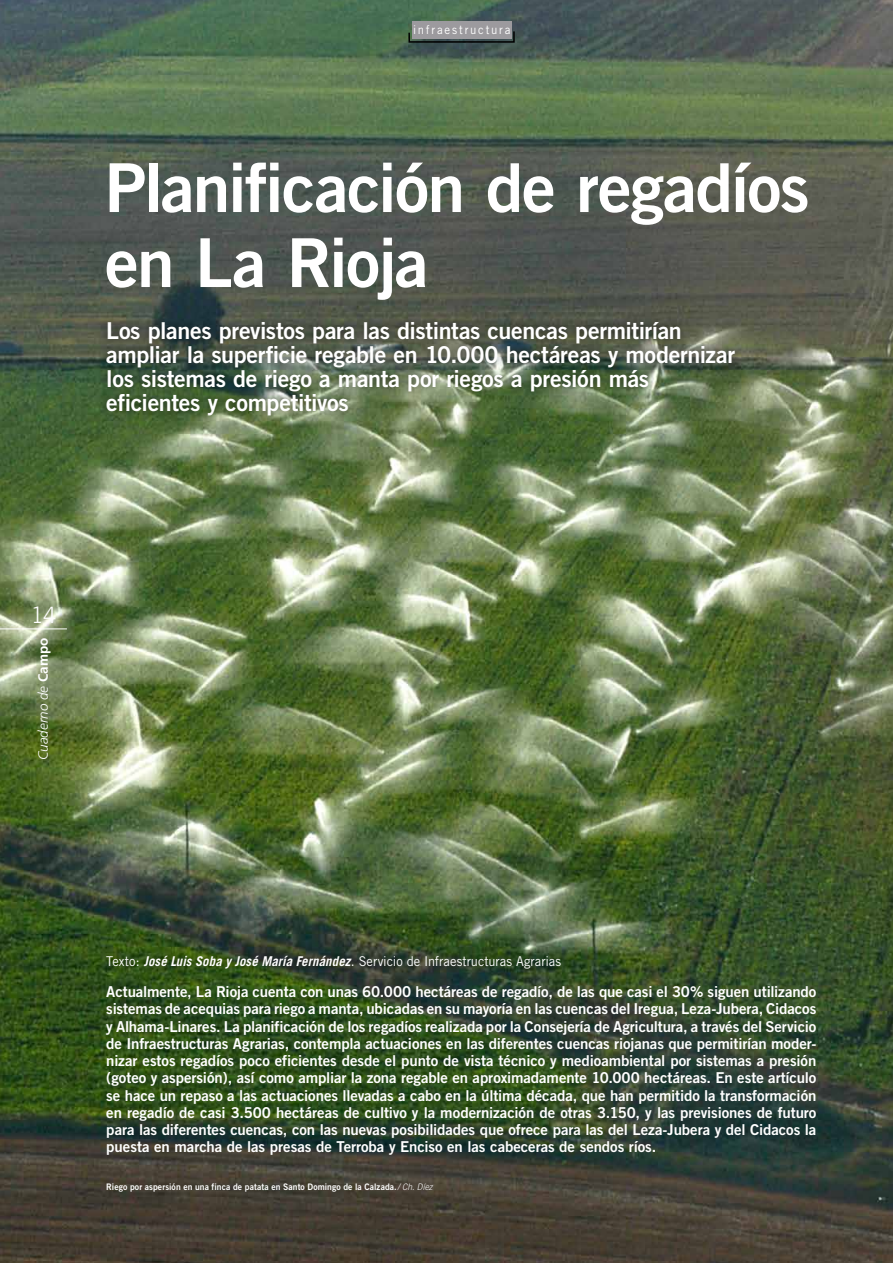
<style>
.page{position:relative;width:893px;height:1263px;background:#fff}
.page>*{position:absolute;margin:0;border:0;box-sizing:border-box;transform-origin:0 0}
.t1{font:67.5px/75px "Trade Gothic Bold Two";letter-spacing:-.025em;color:#fff}
.t2{font:23.25px/24px "Trade Gothic Bold Two";letter-spacing:-.015em;color:#fff}
.t3{font:300 22.5px "Trade Gothic";color:#fff}
.t4{font:15px/17.2px "Trade Gothic Bold Two";letter-spacing:-.005em;color:#fff;text-align:justify}
.t5{font:13.5px "Trade Gothic";color:#fff;scale:.95 1}
.t6{font:italic 300 13.5px "Frutiger";color:#fff}
.t7{font:12px "Trade Gothic";letter-spacing:.15em;color:#fff;scale:.95 1}
.t8{font:9px "Trade Gothic Bold Two";letter-spacing:.01em;color:#fff;scale:.95 1}
.s1{font-weight:700;font-style:normal}
.s2{font-weight:700;font-style:italic}
.s3{font-family:"Trade Gothic";font-weight:300;font-style:italic}
</style>
<div class="page">
<img style="left:0;top:0;width:893px;height:1263px">
<div style="left:99px;top:315px;width:643px;height:108px;background:#000;opacity:.55"></div>
<div style="left:100px;top:949px;width:469px;height:28px;background:#000;opacity:.55"></div>
<svg style="left:408px;top:30px;width:107px;height:13px"></svg>
<div style="left:412px;top:21px;width:99px;height:18px;background:#9c9a9e"></div>
<hr style="left:0;top:628px;width:67px;height:1px;background:#fff">
<p class="t7" style="left:413px;top:23px;width:104px">infraestructura</p>
<h1 class="t1" style="left:105px;top:149px;width:706px">Planificación de regadíos en La Rioja</h1>
<h2 class="t2" style="left:106px;top:318px;width:630px">Los planes previstos para las distintas cuencas permitirían ampliar la superficie regable en 10.000 hectáreas y modernizar los sistemas de riego a manta por riegos a presión más eficientes y competitivos</h2>
<h3 class="t3" style="left:31px;top:601px;width:27px">14</h3>
<p class="t6" style="left:35px;top:760px;width:124px;rotate:-90deg">Cuaderno de <span class="s1">Campo</span></p>
<p class="t5" style="left:106px;top:953px;width:480px">Texto: <span class="s2">José Luis Soba y José María Fernández</span>. Servicio de Infraestructuras Agrarias</p>
<p class="t4" style="left:106px;top:983px;width:712px">Actualmente, La Rioja cuenta con unas 60.000 hectáreas de regadío, de las que casi el 30% siguen utilizando sistemas de acequias para riego a manta, ubicadas en su mayoría en las cuencas del Iregua, Leza-Jubera, Cidacos y Alhama-Linares. La planificación de los regadíos realizada por la Consejería de Agricultura, a través del Servicio de Infraestructuras Agrarias, contempla actuaciones en las diferentes cuencas riojanas que permitirían moder&shy;nizar estos regadíos poco eficientes desde el punto de vista técnico y medioambiental por sistemas a presión (goteo y aspersión), así como ampliar la zona regable en aproximadamente 10.000 hectáreas. En este artículo se hace un repaso a las actuaciones llevadas a cabo en la última década, que han permitido la transformación en regadío de casi 3.500 hectáreas de cultivo y la modernización de otras 3.150, y las previsiones de futuro para las diferentes cuencas, con las nuevas posibilidades que ofrece para las del Leza-Jubera y del Cidacos la puesta en marcha de las presas de Terroba y Enciso en las cabeceras de sendos ríos.</p>
<p class="t8" style="left:106px;top:1181px;width:345px">Riego por aspersión en una finca de patata en Santo Domingo de la Calzada.<span class="s3">/ Ch. Díez</span></p>
</div>
